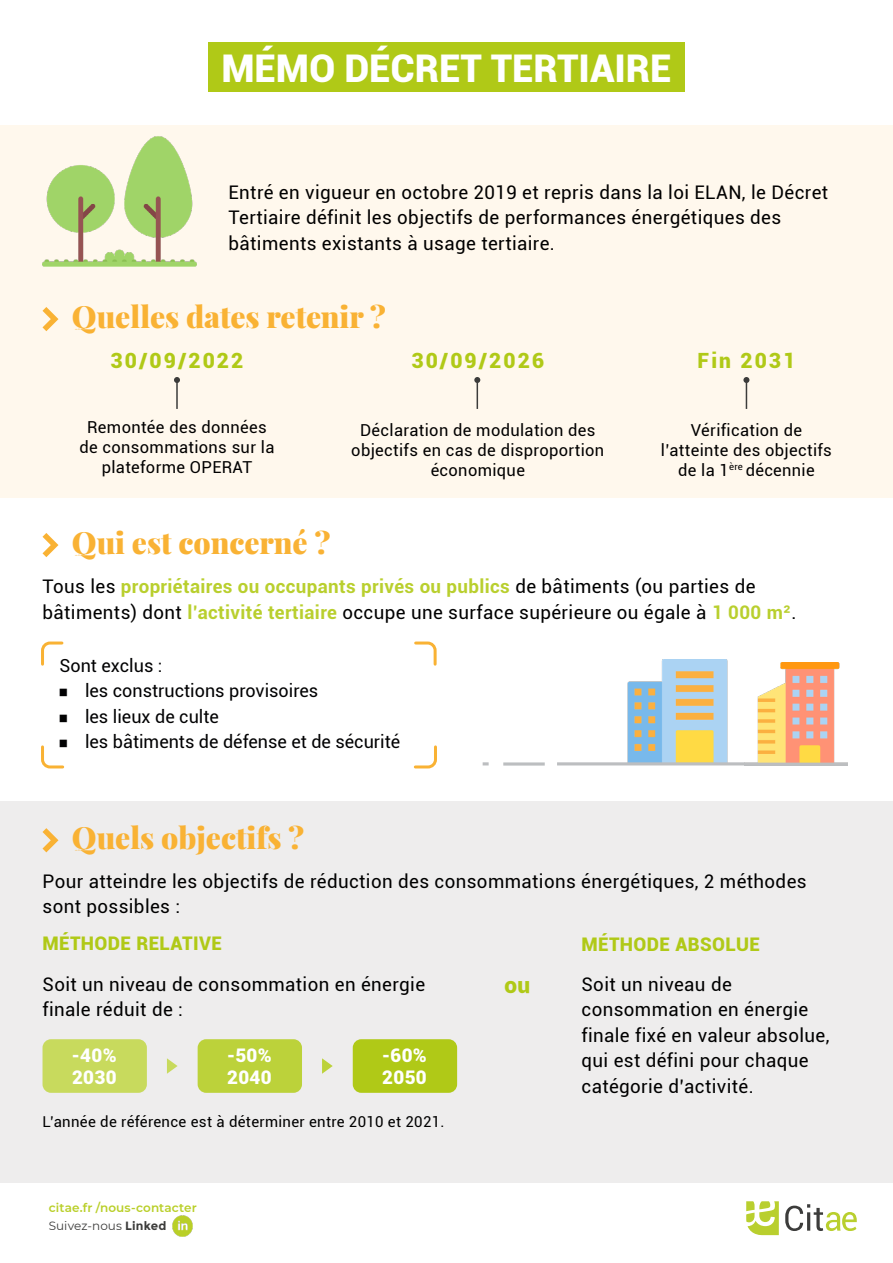
<style>
.page{position:relative;width:893px;height:1263px;background:#fff}
.page>*{position:absolute;margin:0;border:0;box-sizing:border-box;transform-origin:0 0}
.t1{font:900 38.25px "Roboto";color:#fff}
.t2{font:900 30px "Playfair Display";color:#f9b234}
.t3{font:900 22.5px "Roboto";color:#b0c917}
.t4{font:900 21px "Roboto";letter-spacing:.1em;color:#b0c917}
.t5{font:18.75px/25.5px "Roboto";letter-spacing:.02em;color:#000}
.t6{font:900 18.75px "Roboto";letter-spacing:.02em;color:#b0c917}
.t7{font:900 18.75px/22.5px "Roboto";letter-spacing:.02em;color:#fff}
.t8{font:18px "Roboto";color:#020203}
.t9{font:16.5px/19.8px "Roboto";letter-spacing:.02em;color:#000;text-align:center}
.t10{font:15px "Roboto";letter-spacing:.02em;color:#000}
.t11{font:600 12px/18px "Montserrat";letter-spacing:.01em;color:#b9cf28}
.s1{font-weight:700;color:#b9cf2e}
.s2{font-family:"Playfair Display"}
.s3{font-weight:400;color:#3c3c3b}
.s4{font-weight:700;color:#3c3c3b}
</style>
<div class="page">
<div style="left:0;top:125px;width:893px;height:372px;background:#fff8ed"></div>
<div style="left:0;top:801px;width:893px;height:382px;background:#eeeded"></div>
<svg style="left:43px;top:307px;width:15px;height:24px"></svg>
<svg style="left:43px;top:533px;width:15px;height:24px"></svg>
<svg style="left:43px;top:828px;width:15px;height:24px"></svg>
<div style="left:43px;top:1039px;width:104px;height:54px;background:#c8da5d;border-radius:9px"></div>
<div style="left:198px;top:1039px;width:104px;height:54px;background:#bcd23a;border-radius:9px"></div>
<div style="left:353px;top:1039px;width:104px;height:54px;background:#b0c917;border-radius:9px"></div>
<svg style="left:167px;top:1058px;width:11px;height:16px"></svg>
<svg style="left:322px;top:1058px;width:11px;height:16px"></svg>
<hr style="left:176px;top:380px;width:2px;height:29px;background:#3c3c3b">
<svg style="left:174px;top:377px;width:6px;height:6px"></svg>
<svg style="left:474px;top:377px;width:6px;height:32px"></svg>
<svg style="left:743px;top:377px;width:6px;height:32px"></svg>
<img style="left:43px;top:136px;width:154px;height:131px">
<img style="left:745px;top:663px;width:102px;height:102px">
<img style="left:627px;top:660px;width:101px;height:102px">
<hr style="left:557px;top:762px;width:188px;height:3px;background:#bcbec0">
<svg style="left:503px;top:762px;width:42px;height:4px"></svg>
<svg style="left:483px;top:762px;width:6px;height:3px"></svg>
<div style="left:208px;top:43px;width:477px;height:49px;background:#b0c917"></div>
<svg style="left:41px;top:745px;width:24px;height:24px"></svg>
<svg style="left:413px;top:745px;width:24px;height:24px"></svg>
<svg style="left:414px;top:641px;width:23px;height:25px"></svg>
<svg style="left:41px;top:641px;width:23px;height:25px"></svg>
<img style="left:172px;top:1215px;width:21px;height:21px">
<svg style="left:785px;top:1204px;width:72px;height:27px"></svg>
<svg style="left:746px;top:1201px;width:33px;height:35px"></svg>
<h1 class="t1" style="left:221px;top:41px;width:452px">MÉMO DÉCRET TERTIAIRE</h1>
<p class="t5" style="left:229px;top:179px;width:601px">Entré en vigueur en octobre 2019 et repris dans la loi ELAN, le Décret<br>Tertiaire définit les objectifs de performances énergétiques des bâtiments existants à usage tertiaire.</p>
<h2 class="t2" style="left:72px;top:293px;width:316px">Quelles dates retenir ?</h2>
<p class="t4" style="left:111px;top:346px;width:134px">30/09/2022</p>
<p class="t4" style="left:411px;top:346px;width:134px">30/09/2026</p>
<p class="t9" style="left:79px;top:417px;width:196px">Remontée des données de consommations sur la plateforme OPERAT</p>
<h2 class="t2" style="left:72px;top:520px;width:260px">Qui est concerné ?</h2>
<p class="t9" style="left:351px;top:420px;width:254px">Déclaration de modulation des objectifs en cas de disproportion économique</p>
<p class="t4" style="left:697px;top:346px;width:99px">Fin 2031</p>
<p class="t9" style="left:661px;top:420px;width:172px">Vérification de l’atteinte des objectifs de la 1<sup>ère</sup> décennie</p>
<p class="t5" style="left:43px;top:573px;width:756px">Tous les <span class="s1">propriétaires ou occupants privés ou publics</span> de bâtiments (ou parties de bâtiments) dont <span class="s1">l’activité tertiaire</span> occupe une surface supérieure ou égale à <span class="s1">1 000 m²</span>.</p>
<p class="t8" style="left:60px;top:653px;width:104px">Sont exclus :</p>
<p class="t8" style="left:58px;top:678px;width:262px"><span class="s2">■</span> les constructions provisoires</p>
<p class="t8" style="left:58px;top:704px;width:162px"><span class="s2">■</span> les lieux de culte</p>
<p class="t8" style="left:58px;top:729px;width:344px"><span class="s2">■</span> les bâtiments de défense et de sécurité</p>
<h2 class="t2" style="left:72px;top:814px;width:234px">Quels objectifs ?</h2>
<p class="t5" style="left:43px;top:868px;width:766px">Pour atteindre les objectifs de réduction des consommations énergétiques, 2 méthodes sont possibles :</p>
<p class="t6" style="left:43px;top:930px;width:181px">MÉTHODE RELATIVE</p>
<p class="t6" style="left:581px;top:931px;width:180px">MÉTHODE ABSOLUE</p>
<p class="t5" style="left:43px;top:970px;width:384px">Soit un niveau de consommation en énergie finale réduit de :</p>
<p class="t7" style="left:72px;top:1043px;width:46px">-40%<br>2030</p>
<p class="t7" style="left:227px;top:1043px;width:46px">-50%<br>2040</p>
<p class="t7" style="left:382px;top:1043px;width:46px">-60%<br>2050</p>
<p class="t10" style="left:43px;top:1111px;width:403px">L’année de référence est à déterminer entre 2010 et 2021.</p>
<p class="t11" style="left:49px;top:1198px;width:150px">citae.fr /nous-contacter<br><span class="s3">Suivez-nous</span> <span class="s4">Linked</span></p>
<p class="t3" style="left:504px;top:969px;width:27px">ou</p>
<p class="t5" style="left:581px;top:970px;width:249px">Soit un niveau de consommation en énergie finale fixé en valeur absolue, qui est défini pour chaque catégorie d’activité.</p>
</div>
